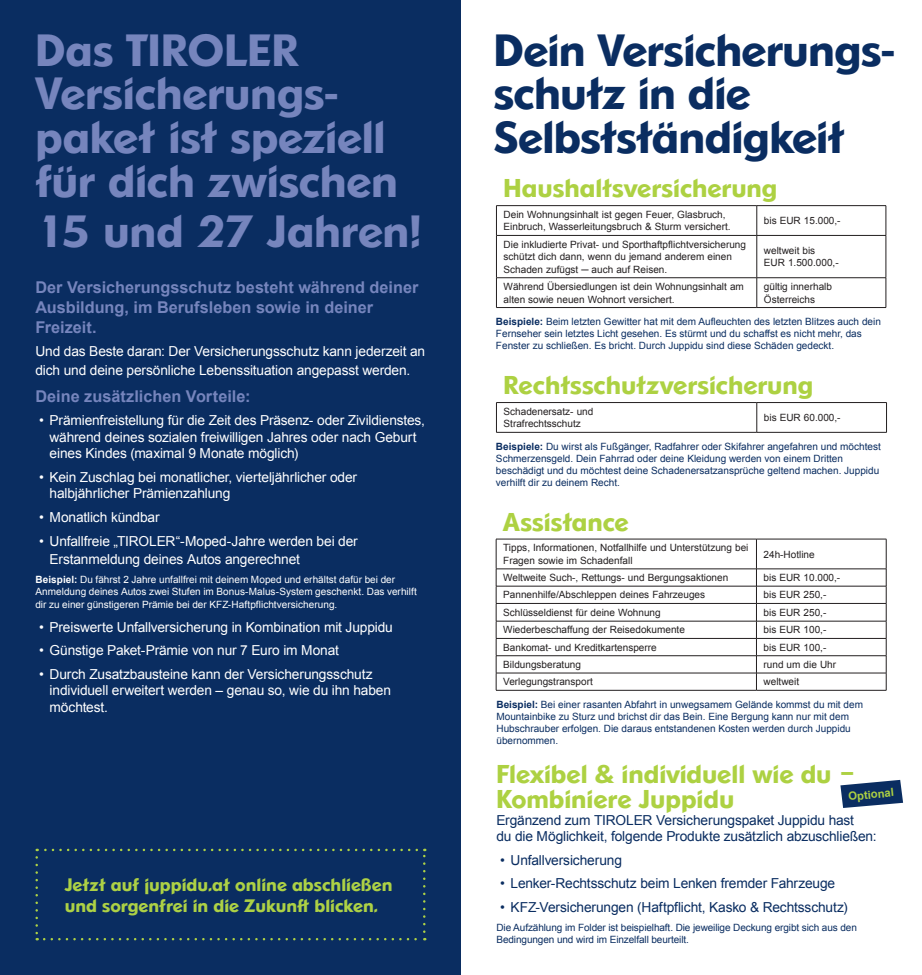
<style>
.page{position:relative;width:922px;height:975px;background:#fff}
.page>*{position:absolute;margin:0;border:0;box-sizing:border-box;transform-origin:0 0}
.t1{font:600 43.75px/43.8px "Ornitons TV";letter-spacing:-.005em;color:#7685bd}
.t2{font:600 43.75px/43.8px "Ornitons TV";letter-spacing:-.015em;color:#0a2d61}
.t3{font:600 25px/25px "Ornitons TV";color:#add142}
.t4{font:600 17.5px/21px "Ornitons TV";color:#add145}
.t5{font:700 16.25px/19.8px "Arial";color:#7685bd}
.t6{font:13.75px/16.5px "Arial";letter-spacing:-.01em;color:#fff}
.t7{font:13.75px/16.5px "Arial";letter-spacing:-.01em;color:#0a2d61}
.t8{font:700 11.25px "Arial";color:#add142}
.t9{font:10px/12.5px "Arial";color:#231f20}
.t10{font:10px/12px "Arial";color:#0a2d61}
.t11{font:10px/12.2px "Arial";color:#fff}
.s1{font-weight:700}
</style>
<div class="page">
<div style="left:0;top:0;width:461px;height:974px;background:#0a2d61"></div>
<svg style="left:35px;top:857px;width:3px;height:83px"></svg>
<svg style="left:44px;top:938px;width:381px;height:2px"></svg>
<svg style="left:423px;top:848px;width:2px;height:83px"></svg>
<svg style="left:37px;top:848px;width:379px;height:3px"></svg>
<hr style="left:496px;top:402px;width:260px;height:1px;background:#231f20">
<hr style="left:496px;top:402px;width:1px;height:30px;background:#231f20">
<hr style="left:756px;top:402px;width:130px;height:1px;background:#231f20">
<hr style="left:756px;top:402px;width:1px;height:30px;background:#231f20">
<hr style="left:886px;top:402px;width:1px;height:30px;background:#231f20">
<hr style="left:496px;top:432px;width:260px;height:1px;background:#231f20">
<hr style="left:756px;top:432px;width:130px;height:1px;background:#231f20">
<hr style="left:496px;top:539px;width:260px;height:1px;background:#231f20">
<hr style="left:756px;top:539px;width:130px;height:1px;background:#231f20">
<hr style="left:496px;top:568px;width:260px;height:1px;background:#231f20">
<hr style="left:756px;top:568px;width:130px;height:1px;background:#231f20">
<hr style="left:496px;top:586px;width:260px;height:1px;background:#231f20">
<hr style="left:756px;top:586px;width:130px;height:1px;background:#231f20">
<hr style="left:496px;top:603px;width:260px;height:1px;background:#231f20">
<hr style="left:756px;top:603px;width:130px;height:1px;background:#231f20">
<hr style="left:496px;top:621px;width:260px;height:1px;background:#231f20">
<hr style="left:756px;top:621px;width:130px;height:1px;background:#231f20">
<hr style="left:496px;top:638px;width:260px;height:1px;background:#231f20">
<hr style="left:756px;top:638px;width:130px;height:1px;background:#231f20">
<hr style="left:496px;top:655px;width:260px;height:1px;background:#231f20">
<hr style="left:756px;top:655px;width:130px;height:1px;background:#231f20">
<hr style="left:496px;top:672px;width:260px;height:1px;background:#231f20">
<svg style="left:496px;top:539px;width:1px;height:151px"></svg>
<hr style="left:756px;top:672px;width:130px;height:1px;background:#231f20">
<svg style="left:756px;top:539px;width:1px;height:151px"></svg>
<svg style="left:885px;top:539px;width:1px;height:151px"></svg>
<hr style="left:496px;top:690px;width:260px;height:1px;background:#231f20">
<hr style="left:756px;top:690px;width:130px;height:1px;background:#231f20">
<hr style="left:496px;top:205px;width:260px;height:1px;background:#231f20">
<svg style="left:496px;top:206px;width:1px;height:29px"></svg>
<hr style="left:756px;top:205px;width:129px;height:1px;background:#231f20">
<svg style="left:756px;top:206px;width:1px;height:29px"></svg>
<svg style="left:885px;top:206px;width:1px;height:29px"></svg>
<hr style="left:496px;top:235px;width:260px;height:1px;background:#231f20">
<hr style="left:496px;top:235px;width:1px;height:42px;background:#231f20">
<hr style="left:756px;top:235px;width:129px;height:1px;background:#231f20">
<hr style="left:756px;top:235px;width:1px;height:42px;background:#231f20">
<hr style="left:885px;top:235px;width:1px;height:42px;background:#231f20">
<hr style="left:496px;top:277px;width:260px;height:1px;background:#231f20">
<svg style="left:496px;top:278px;width:1px;height:29px"></svg>
<hr style="left:756px;top:277px;width:129px;height:1px;background:#231f20">
<svg style="left:756px;top:278px;width:1px;height:29px"></svg>
<svg style="left:885px;top:278px;width:1px;height:29px"></svg>
<hr style="left:496px;top:307px;width:260px;height:1px;background:#231f20">
<hr style="left:756px;top:307px;width:129px;height:1px;background:#231f20">
<svg style="left:840px;top:779px;width:62px;height:29px"></svg>
<h1 class="t1" style="left:35px;top:27px;width:364px">Das TIROLER<br>Versicherungs&shy;paket ist speziell für dich zwischen</h1>
<h1 class="t1" style="left:35px;top:209px;width:388px">15 und 27 Jahren!</h1>
<h3 class="t5" style="left:35px;top:278px;width:384px">Der Versicherungsschutz besteht während deiner<br>Ausbildung, im Berufsleben sowie in deiner<br>Freizeit.</h3>
<h3 class="t6" style="left:35px;top:342px;width:391px;line-height:18.8px">Und das Beste daran: Der Versicherungsschutz kann jederzeit an dich und deine persönliche Lebenssituation angepasst werden.</h3>
<h3 class="t5" style="left:35px;top:386px;width:216px">Deine zusätzlichen Vorteile:</h3>
<h3 class="t6" style="left:50px;top:412px;width:377px;text-indent:-11px">• Prämienfreistellung für die Zeit des Präsenz- oder Zivildienstes, während deines sozialen freiwilligen Jahres oder nach Geburt eines Kindes (maximal 9 Monate möglich)</h3>
<h3 class="t6" style="left:50px;top:469px;width:309px;text-indent:-11px">• Kein Zuschlag bei monatlicher, vierteljährlicher oder halbjährlicher Prämienzahlung</h3>
<h3 class="t6" style="left:39px;top:509px;width:122px">• Monatlich kündbar</h3>
<h3 class="t6" style="left:50px;top:531px;width:309px;line-height:18.8px;text-indent:-11px">• Unfallfreie „TIROLER“-Moped-Jahre werden bei der<br>Erstanmeldung deines Autos angerechnet</h3>
<p class="t11" style="left:35px;top:574px;width:383px"><span class="s1">Beispiel:</span> Du fährst 2 Jahre unfallfrei mit deinem Moped und erhältst dafür bei der<br>Anmeldung deines Autos zwei Stufen im Bonus-Malus-System geschenkt. Das verhilft dir zu einer günstigeren Prämie bei der KFZ-Haftpflichtversicherung.</p>
<h3 class="t6" style="left:39px;top:618px;width:355px">• Preiswerte Unfallversicherung in Kombination mit Juppidu</h3>
<h3 class="t6" style="left:39px;top:642px;width:301px">• Günstige Paket-Prämie von nur 7 Euro im Monat</h3>
<h3 class="t6" style="left:50px;top:665px;width:343px;text-indent:-11px">• Durch Zusatzbausteine kann der Versicherungsschutz individuell erweitert werden – genau so, wie du ihn haben möchtest.</h3>
<h3 class="t4" style="left:65px;top:873px;width:329px">Jetzt auf juppidu.at online abschließen und sorgenfrei in die Zukunft blicken.</h3>
<h1 class="t2" style="left:493px;top:27px;width:402px">Dein Versicherungs&shy;schutz in die<br>Selbstständigkeit</h1>
<h2 class="t3" style="left:503px;top:175px;width:275px">Haushaltsversicherung</h2>
<p class="t9" style="left:503px;top:208px;width:228px">Dein Wohnungsinhalt ist gegen Feuer, Glasbruch,<br>Einbruch, Wasserleitungsbruch &amp; Sturm versichert.</p>
<p class="t9" style="left:763px;top:214px;width:78px">bis EUR 15.000,-</p>
<p class="t9" style="left:503px;top:238px;width:244px">Die inkludierte Privat- und Sporthaftpflichtversicherung schützt dich dann, wenn du jemand anderem einen<br>Schaden zufügst ─ auch auf Reisen.</p>
<p class="t9" style="left:763px;top:244px;width:76px">weltweit bis<br>EUR 1.500.000,-</p>
<p class="t9" style="left:503px;top:280px;width:242px">Während Übersiedlungen ist dein Wohnungsinhalt am alten sowie neuen Wohnort versichert.</p>
<p class="t9" style="left:763px;top:280px;width:70px">gültig innerhalb<br>Österreichs</p>
<p class="t10" style="left:496px;top:316px;width:386px"><span class="s1">Beispiele:</span> Beim letzten Gewitter hat mit dem Aufleuchten des letzten Blitzes auch dein<br>Fernseher sein letztes Licht gesehen. Es stürmt und du schaffst es nicht mehr, das<br>Fenster zu schließen. Es bricht. Durch Juppidu sind diese Schäden gedeckt.</p>
<h2 class="t3" style="left:503px;top:372px;width:311px">Rechtsschutzversicherung</h2>
<p class="t9" style="left:503px;top:405px;width:91px">Schadenersatz- und<br>Strafrechtsschutz</p>
<p class="t9" style="left:763px;top:411px;width:78px">bis EUR 60.000,-</p>
<p class="t10" style="left:496px;top:440px;width:386px"><span class="s1">Beispiele:</span> Du wirst als Fußgänger, Radfahrer oder Skifahrer angefahren und möchtest Schmerzensgeld. Dein Fahrrad oder deine Kleidung werden von einem Dritten beschädigt und du möchtest deine Schadenersatzansprüche geltend machen. Juppidu verhilft dir zu deinem Recht.</p>
<h2 class="t3" style="left:503px;top:509px;width:127px">Assistance</h2>
<p class="t9" style="left:503px;top:541px;width:247px">Tipps, Informationen, Notfallhilfe und Unterstützung bei<br>Fragen sowie im Schadenfall</p>
<p class="t9" style="left:763px;top:548px;width:53px">24h-Hotline</p>
<p class="t9" style="left:503px;top:571px;width:226px">Weltweite Such-, Rettungs- und Bergungsaktionen</p>
<p class="t9" style="left:763px;top:571px;width:78px">bis EUR 10.000,-</p>
<p class="t9" style="left:503px;top:588px;width:203px">Pannenhilfe/Abschleppen deines Fahrzeuges</p>
<p class="t9" style="left:763px;top:588px;width:64px">bis EUR 250,-</p>
<p class="t9" style="left:503px;top:606px;width:159px">Schlüsseldienst für deine Wohnung</p>
<p class="t9" style="left:763px;top:606px;width:64px">bis EUR 250,-</p>
<p class="t9" style="left:503px;top:623px;width:183px">Wiederbeschaffung der Reisedokumente</p>
<p class="t9" style="left:763px;top:623px;width:64px">bis EUR 100,-</p>
<p class="t9" style="left:503px;top:641px;width:155px">Bankomat- und Kreditkartensperre</p>
<p class="t9" style="left:763px;top:641px;width:64px">bis EUR 100,-</p>
<p class="t9" style="left:503px;top:658px;width:79px">Bildungsberatung</p>
<p class="t9" style="left:763px;top:658px;width:74px">rund um die Uhr</p>
<p class="t9" style="left:503px;top:675px;width:91px">Verlegungstransport</p>
<p class="t9" style="left:763px;top:675px;width:37px">weltweit</p>
<p class="t10" style="left:496px;top:698px;width:368px"><span class="s1">Beispiel:</span> Bei einer rasanten Abfahrt in unwegsamem Gelände kommst du mit dem Mountainbike zu Sturz und brichst dir das Bein. Eine Bergung kann nur mit dem Hubschrauber erfolgen. Die daraus entstandenen Kosten werden durch Juppidu übernommen.</p>
<h2 class="t3" style="left:496px;top:761px;width:361px">Flexibel &amp; individuell wie du –<br>Kombiniere Juppidu</h2>
<h3 class="t7" style="left:496px;top:811px;width:381px">Ergänzend zum TIROLER Versicherungspaket Juppidu hast<br>du die Möglichkeit, folgende Produkte zusätzlich abzuschließen:</h3>
<h3 class="t7" style="left:500px;top:851px;width:123px">• Unfallversicherung</h3>
<h3 class="t7" style="left:500px;top:875px;width:336px">• Lenker-Rechtsschutz beim Lenken fremder Fahrzeuge</h3>
<h3 class="t7" style="left:500px;top:898px;width:349px">• KFZ-Versicherungen (Haftpflicht, Kasko &amp; Rechtsschutz)</h3>
<p class="t10" style="left:496px;top:921px;width:362px">Die Aufzählung im Folder ist beispielhaft. Die jeweilige Deckung ergibt sich aus den<br>Bedingungen und wird im Einzelfall beurteilt.</p>
<p class="t8" style="left:847px;top:788px;width:47px;rotate:-5deg">Optional</p>
</div>
